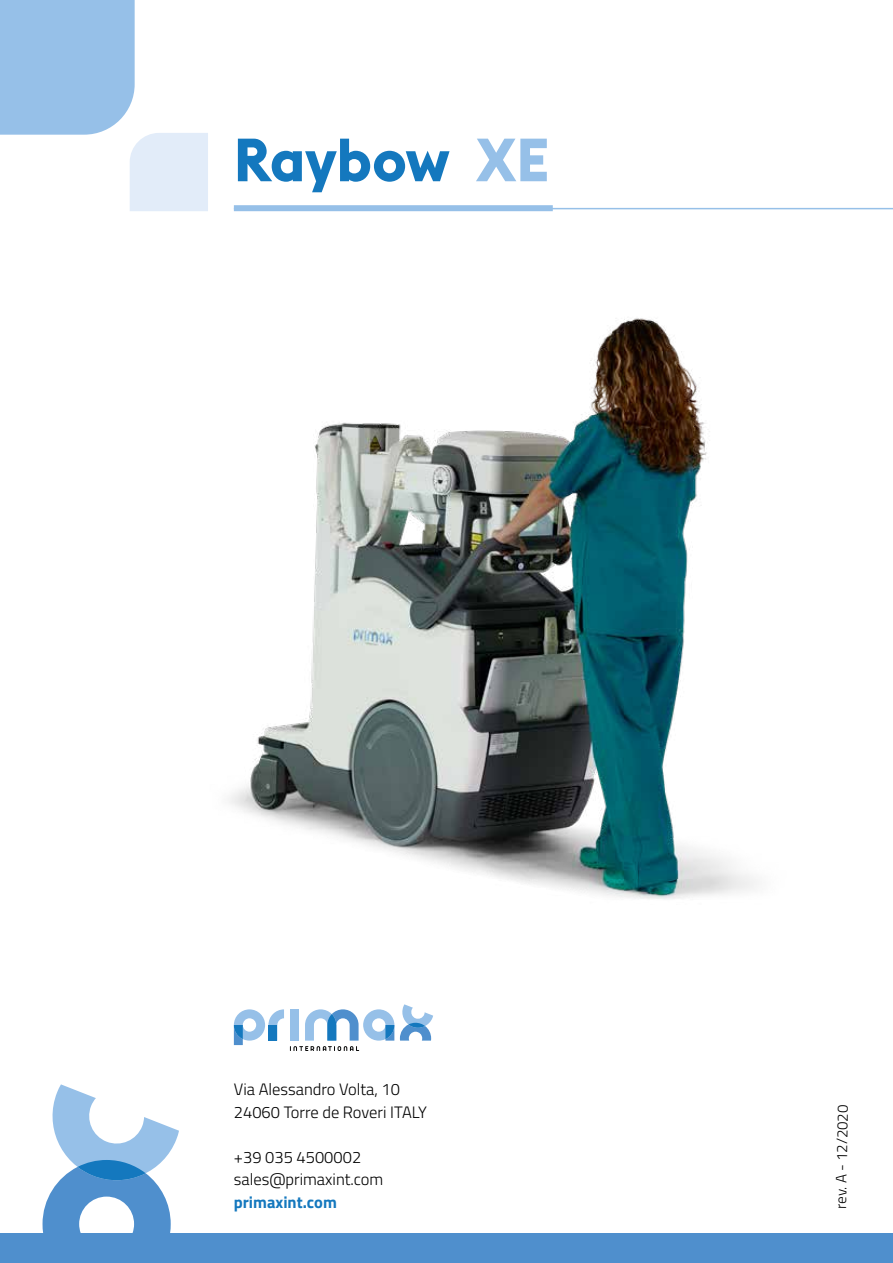
<style>
.page{position:relative;width:893px;height:1263px;background:#fff}
.page>*{position:absolute;margin:0;border:0;box-sizing:border-box;transform-origin:0 0}
.t1{font:700 60px "Euclid Flex";color:#1478be}
.t2{font:300 16.5px/22.5px "Titillium Web";color:#000}
.t3{font:700 16.5px "Titillium Web";color:#1478be}
.t4{font:300 15px "Titillium Web";color:#000}
.s1{color:#96c0e8}
</style>
<div class="page">
<hr style="left:234px;top:208px;width:659px;height:1px;background:#96c0e8">
<div style="left:234px;top:205px;width:319px;height:6px;background:#96c0e8"></div>
<svg style="left:0;top:0;width:208px;height:211px"></svg>
<div style="left:0;top:1233px;width:893px;height:30px;background:#4f8fcd"></div>
<svg style="left:43px;top:1084px;width:136px;height:149px"></svg>
<svg style="left:234px;top:1009px;width:50px;height:36px"></svg>
<div style="left:290px;top:1009px;width:9px;height:31px;background:#96c0e8"></div>
<div style="left:268px;top:1025px;width:9px;height:15px;background:#1478be"></div>
<svg style="left:305px;top:1009px;width:89px;height:31px"></svg>
<svg style="left:290px;top:1046px;width:69px;height:5px"></svg>
<svg style="left:400px;top:1004px;width:33px;height:36px"></svg>
<img style="left:229px;top:318px;width:528px;height:581px">
<h1 class="t1" style="left:234px;top:125px;width:317px">Raybow <span class="s1">XE</span></h1>
<p class="t2" style="left:234px;top:1077px;width:195px">Via Alessandro Volta, 10<br>24060 Torre de Roveri ITALY</p>
<p class="t2" style="left:234px;top:1145px;width:151px">+39 035 4500002 sales@primaxint.com</p>
<p class="t3" style="left:234px;top:1189px;width:104px">primaxint.com</p>
<p class="t4" style="left:830px;top:1208px;width:105px;rotate:-89deg">rev. A - 12/2020</p>
</div>
